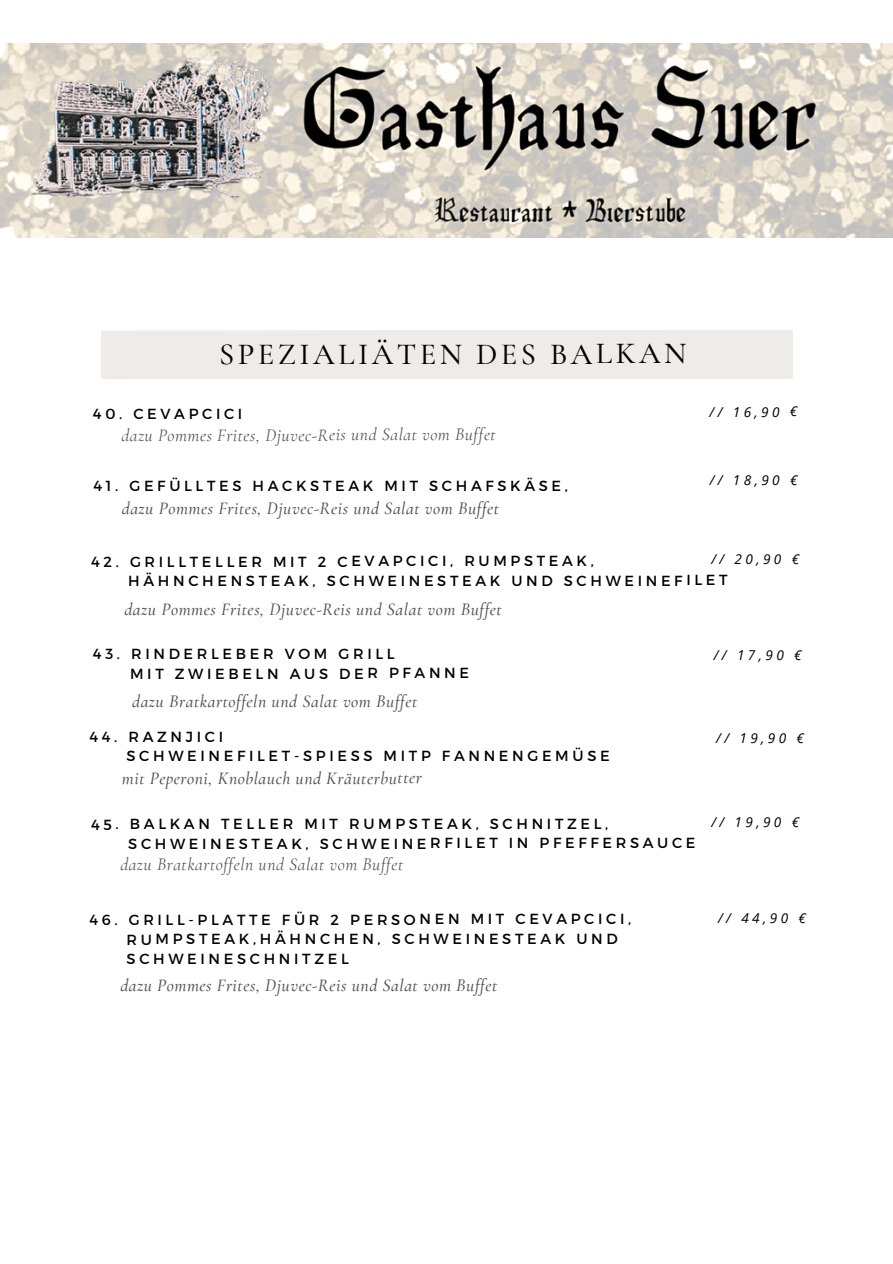
<style>
.page{position:relative;width:893px;height:1264px;background:#fff}
.page>*{position:absolute;margin:0;border:0;box-sizing:border-box;transform-origin:0 0}
.t1{font:500 30.6px "Cormorant Garamond";letter-spacing:.11em;color:#000}
.t2{font:italic 500 17.7px "Cormorant Garamond";letter-spacing:.03em;color:#545454}
.t3{font:italic 17.7px "Cormorant Garamond";letter-spacing:.03em;color:#545454}
.t4{font:14.55px "Montserrat";letter-spacing:.25em;color:#000}
.t5{font:italic 13.65px "Open Sans";letter-spacing:.25em;color:#000}
</style>
<div class="page">
<img style="left:0;top:43px;width:892px;height:195px">
<div style="left:100px;top:330px;width:693px;height:49px;background:#efebe8"></div>
<p class="t1" style="left:219px;top:335px;width:469px">SPEZIALIÄTEN DES BALKAN</p>
<p class="t4" style="left:93px;top:404px;width:151px">40. CEVAPCICI</p>
<p class="t3" style="left:121px;top:424px;width:376px">dazu Pommes Frites, Djuvec-Reis und Salat vom Buffet</p>
<p class="t4" style="left:93px;top:476px;width:476px">41. GEFÜLLTES HACKSTEAK MIT SCHAFSKÄSE,</p>
<p class="t2" style="left:122px;top:497px;width:379px">dazu Pommes Frites, Djuvec-Reis und Salat vom Buffet</p>
<p class="t5" style="left:709px;top:402px;width:89px">// 16,90 €</p>
<p class="t5" style="left:709px;top:470px;width:89px">// 18,90 €</p>
<p class="t5" style="left:711px;top:549px;width:89px">// 20,90 €</p>
<p class="t4" style="left:91px;top:552px;width:504px">42. GRILLTELLER MIT 2 CEVAPCICI, RUMPSTEAK,</p>
<p class="t4" style="left:128px;top:571px;width:600px">HÄHNCHENSTEAK, SCHWEINESTEAK UND SCHWEINEFILET</p>
<p class="t2" style="left:124px;top:598px;width:379px">dazu Pommes Frites, Djuvec-Reis und Salat vom Buffet</p>
<p class="t4" style="left:93px;top:644px;width:303px">43. RINDERLEBER VOM GRILL</p>
<p class="t4" style="left:130px;top:664px;width:340px">MIT ZWIEBELN AUS DER PFANNE</p>
<p class="t2" style="left:132px;top:690px;width:286px">dazu Bratkartoffeln und Salat vom Buffet</p>
<p class="t4" style="left:89px;top:727px;width:135px">44. RAZNJICI</p>
<p class="t4" style="left:126px;top:746px;width:484px">SCHWEINEFILET-SPIESS MITP FANNENGEMÜSE</p>
<p class="t2" style="left:122px;top:767px;width:301px">mit Peperoni, Knoblauch und Kräuterbutter</p>
<p class="t4" style="left:91px;top:814px;width:519px">45. BALKAN TELLER MIT RUMPSTEAK, SCHNITZEL,</p>
<p class="t4" style="left:128px;top:833px;width:568px">SCHWEINESTEAK, SCHWEINERFILET IN PFEFFERSAUCE</p>
<p class="t3" style="left:120px;top:853px;width:284px">dazu Bratkartoffeln und Salat vom Buffet</p>
<p class="t4" style="left:89px;top:909px;width:543px">46. GRILL-PLATTE FÜR 2 PERSONEN MIT CEVAPCICI,</p>
<p class="t4" style="left:126px;top:929px;width:493px">RUMPSTEAK,HÄHNCHEN, SCHWEINESTEAK UND</p>
<p class="t4" style="left:127px;top:949px;width:224px">SCHWEINESCHNITZEL</p>
<p class="t2" style="left:120px;top:974px;width:378px">dazu Pommes Frites, Djuvec-Reis und Salat vom Buffet</p>
<p class="t5" style="left:713px;top:645px;width:89px">// 17,90 €</p>
<p class="t5" style="left:716px;top:728px;width:89px">// 19,90 €</p>
<p class="t5" style="left:711px;top:812px;width:89px">// 19,90 €</p>
<p class="t5" style="left:718px;top:908px;width:89px">// 44,90 €</p>
</div>
